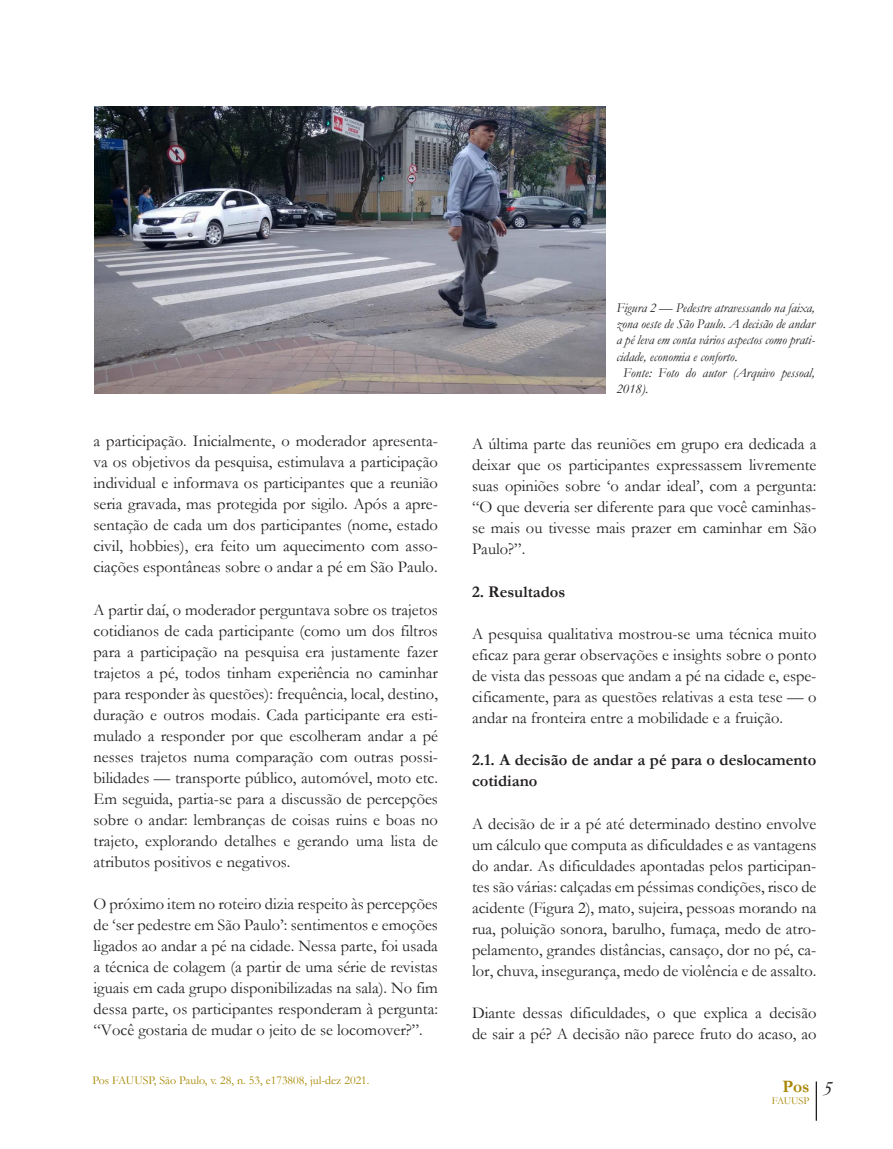
<style>
.page{position:relative;width:893px;height:1149px;background:#fff}
.page>*{position:absolute;margin:0;border:0;box-sizing:border-box;transform-origin:0 0}
.t1{font:700 17.55px "Garamond";color:#a78602}
.t2{font:16.5px/21px "Garamond";color:#231f20;text-align:justify}
.t3{font:700 16.5px/21px "Garamond";color:#231f20}
.t4{font:italic 13.5px "Garamond";color:#231f20}
.t5{font:12px "Garamond";color:#a78602}
.t6{font:10.5px "Garamond";color:#a78602}
</style>
<div class="page">
<hr style="left:816px;top:1081px;width:1px;height:39px;background:#231f20">
<img style="left:95px;top:106px;width:510px;height:287px">
<p class="t2" style="left:94px;top:430px;width:346px">a participação. Inicialmente, o moderador apresenta&shy;va os objetivos da pesquisa, estimulava a participação individual e informava os participantes que a reunião seria gravada, mas protegida por sigilo. Após a apre&shy;sentação de cada um dos participantes (nome, estado civil, hobbies), era feito um aquecimento com asso&shy;ciações espontâneas sobre o andar a pé em São Paulo.</p>
<p class="t2" style="left:94px;top:598px;width:346px">A partir daí, o moderador perguntava sobre os trajetos cotidianos de cada participante (como um dos filtros para a participação na pesquisa era justamente fazer trajetos a pé, todos tinham experiência no caminhar para responder às questões): frequência, local, destino, duração e outros modais. Cada participante era esti&shy;mulado a responder por que escolheram andar a pé nesses trajetos numa comparação com outras possi&shy;bilidades — transporte público, automóvel, moto etc.<br>Em seguida, partia-se para a discussão de percepções sobre o andar: lembranças de coisas ruins e boas no trajeto, explorando detalhes e gerando uma lista de atributos positivos e negativos.</p>
<p class="t2" style="left:94px;top:892px;width:346px">O próximo item no roteiro dizia respeito às percepções de ‘ser pedestre em São Paulo’: sentimentos e emoções ligados ao andar a pé na cidade. Nessa parte, foi usada a técnica de colagem (a partir de uma série de revistas iguais em cada grupo disponibilizadas na sala). No fim dessa parte, os participantes responderam à pergunta: “Você gostaria de mudar o jeito de se locomover?”.</p>
<p class="t5" style="left:92px;top:1071px;width:279px">Pos FAUUSP, São Paulo, v. 28, n. 53, e173808, jul-dez 2021.</p>
<p class="t4" style="left:616px;top:298px;width:200px">Figura 2 — Pedestre atravessando na faixa,</p>
<p class="t4" style="left:616px;top:315px;width:200px">zona oeste de São Paulo. A decisão de andar</p>
<p class="t4" style="left:616px;top:331px;width:200px">a pé leva em conta vários aspectos como prati-</p>
<p class="t4" style="left:616px;top:347px;width:123px">cidade, economia e conforto.</p>
<p class="t4" style="left:623px;top:363px;width:193px">Fonte: Foto do autor (Arquivo pessoal,</p>
<p class="t4" style="left:616px;top:379px;width:33px">2018).</p>
<p class="t2" style="left:472px;top:433px;width:346px">A última parte das reuniões em grupo era dedicada a deixar que os participantes expressassem livremente suas opiniões sobre ‘o andar ideal’, com a pergunta: “O que deveria ser diferente para que você caminhas&shy;se mais ou tivesse mais prazer em caminhar em São Paulo?”.</p>
<p class="t3" style="left:472px;top:580px;width:95px">2. Resultados</p>
<p class="t2" style="left:472px;top:622px;width:346px">A pesquisa qualitativa mostrou-se uma técnica muito eficaz para gerar observações e insights sobre o ponto de vista das pessoas que andam a pé na cidade e, espe&shy;cificamente, para as questões relativas a esta tese — o andar na fronteira entre a mobilidade e a fruição.</p>
<p class="t3" style="left:472px;top:749px;width:346px">2.1. A decisão de andar a pé para o deslocamento cotidiano</p>
<p class="t2" style="left:472px;top:812px;width:346px">A decisão de ir a pé até determinado destino envolve um cálculo que computa as dificuldades e as vantagens do andar. As dificuldades apontadas pelos participan&shy;tes são várias: calçadas em péssimas condições, risco de acidente (Figura 2), mato, sujeira, pessoas morando na rua, poluição sonora, barulho, fumaça, medo de atro&shy;pelamento, grandes distâncias, cansaço, dor no pé, ca&shy;lor, chuva, insegurança, medo de violência e de assalto.</p>
<p class="t2" style="left:472px;top:1001px;width:346px">Diante dessas dificuldades, o que explica a decisão de sair a pé? A decisão não parece fruto do acaso, ao</p>
<p class="t1" style="left:783px;top:1073px;width:28px">Pos</p>
<p class="t6" style="left:772px;top:1093px;width:62px">FAUUSP <sup>5</sup></p>
</div>
